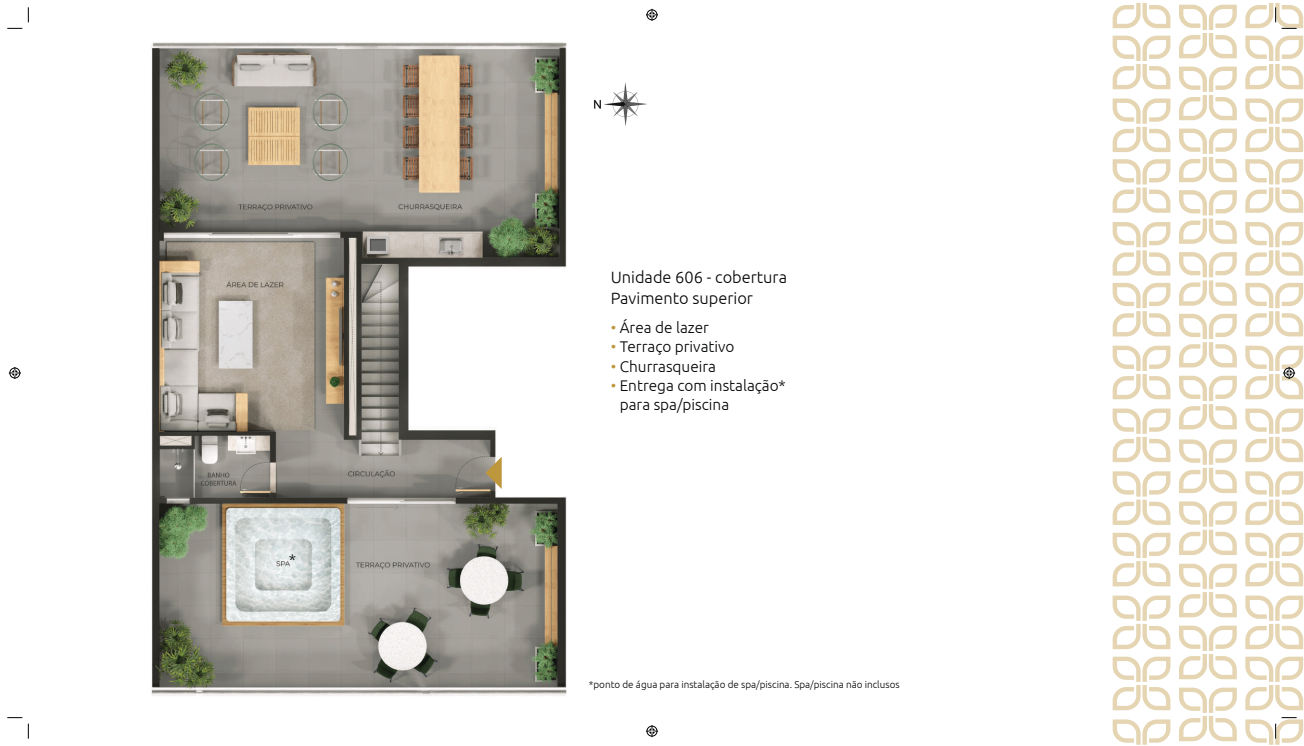
<style>
.page{position:relative;width:1304px;height:746px;background:#fff}
.page>*{position:absolute;margin:0;border:0;box-sizing:border-box;transform-origin:0 0}
.t1{font:300 16.4px/20.7px "Ubuntu";color:#020304}
.t2{font:300 15.4px/19.4px "Ubuntu";color:#020304}
.t3{font:300 9.9px "Ubuntu";color:#020304}
.s1{color:#be973d}
</style>
<div class="page">
<img style="left:151px;top:8px;width:502px;height:730px">
<img style="left:584px;top:73px;width:69px;height:57px">
<svg style="left:486px;top:456px;width:16px;height:33px"></svg>
<svg style="left:1113px;top:3px;width:57px;height:25px"></svg>
<svg style="left:1179px;top:5px;width:58px;height:53px"></svg>
<svg style="left:1113px;top:36px;width:57px;height:53px"></svg>
<svg style="left:1179px;top:67px;width:58px;height:53px"></svg>
<svg style="left:1245px;top:36px;width:58px;height:53px"></svg>
<svg style="left:1113px;top:98px;width:57px;height:54px"></svg>
<svg style="left:1179px;top:128px;width:58px;height:54px"></svg>
<svg style="left:1245px;top:98px;width:58px;height:54px"></svg>
<svg style="left:1113px;top:159px;width:57px;height:54px"></svg>
<svg style="left:1179px;top:190px;width:58px;height:54px"></svg>
<svg style="left:1245px;top:159px;width:58px;height:54px"></svg>
<svg style="left:1113px;top:222px;width:57px;height:53px"></svg>
<svg style="left:1179px;top:252px;width:58px;height:54px"></svg>
<svg style="left:1245px;top:222px;width:58px;height:53px"></svg>
<svg style="left:1113px;top:283px;width:57px;height:53px"></svg>
<svg style="left:1179px;top:314px;width:58px;height:53px"></svg>
<svg style="left:1245px;top:283px;width:58px;height:53px"></svg>
<svg style="left:1113px;top:345px;width:57px;height:54px"></svg>
<svg style="left:1179px;top:376px;width:58px;height:53px"></svg>
<svg style="left:1113px;top:408px;width:57px;height:54px"></svg>
<svg style="left:1179px;top:439px;width:58px;height:54px"></svg>
<svg style="left:1245px;top:408px;width:58px;height:54px"></svg>
<svg style="left:1113px;top:471px;width:57px;height:54px"></svg>
<svg style="left:1179px;top:501px;width:58px;height:54px"></svg>
<svg style="left:1245px;top:471px;width:58px;height:54px"></svg>
<svg style="left:1113px;top:532px;width:57px;height:54px"></svg>
<svg style="left:1179px;top:563px;width:58px;height:54px"></svg>
<svg style="left:1245px;top:532px;width:58px;height:54px"></svg>
<svg style="left:1113px;top:595px;width:57px;height:54px"></svg>
<svg style="left:1179px;top:625px;width:58px;height:54px"></svg>
<svg style="left:1245px;top:595px;width:58px;height:54px"></svg>
<svg style="left:1113px;top:656px;width:57px;height:54px"></svg>
<svg style="left:1179px;top:687px;width:58px;height:54px"></svg>
<svg style="left:1245px;top:656px;width:58px;height:54px"></svg>
<svg style="left:1113px;top:719px;width:57px;height:25px"></svg>
<svg style="left:7px;top:28px;width:15px;height:1px"></svg>
<svg style="left:7px;top:717px;width:15px;height:1px"></svg>
<svg style="left:28px;top:7px;width:1px;height:15px"></svg>
<svg style="left:28px;top:723px;width:1px;height:15px"></svg>
<svg style="left:1245px;top:3px;width:58px;height:26px"></svg>
<svg style="left:1245px;top:717px;width:58px;height:27px"></svg>
<svg style="left:646px;top:9px;width:12px;height:12px"></svg>
<svg style="left:646px;top:725px;width:12px;height:12px"></svg>
<svg style="left:9px;top:367px;width:12px;height:12px"></svg>
<svg style="left:1245px;top:345px;width:58px;height:54px"></svg>
<p class="t2" style="left:289px;top:549px;width:9px">*</p>
<p class="t1" style="left:611px;top:266px;width:178px">Unidade 606 - cobertura<br>Pavimento superior</p>
<p class="t2" style="left:611px;top:317px;width:100px"><span class="s1">•</span> Área de lazer</p>
<p class="t2" style="left:611px;top:336px;width:125px"><span class="s1">•</span> Terraço privativo</p>
<p class="t2" style="left:611px;top:356px;width:107px"><span class="s1">•</span> Churrasqueira</p>
<p class="t2" style="left:620px;top:375px;width:168px;text-indent:-9px"><span class="s1">•</span> Entrega com instalação* para spa/piscina</p>
<p class="t3" style="left:589px;top:678px;width:312px">*ponto de água para instalação de spa/piscina. Spa/piscina não inclusos</p>
</div>
